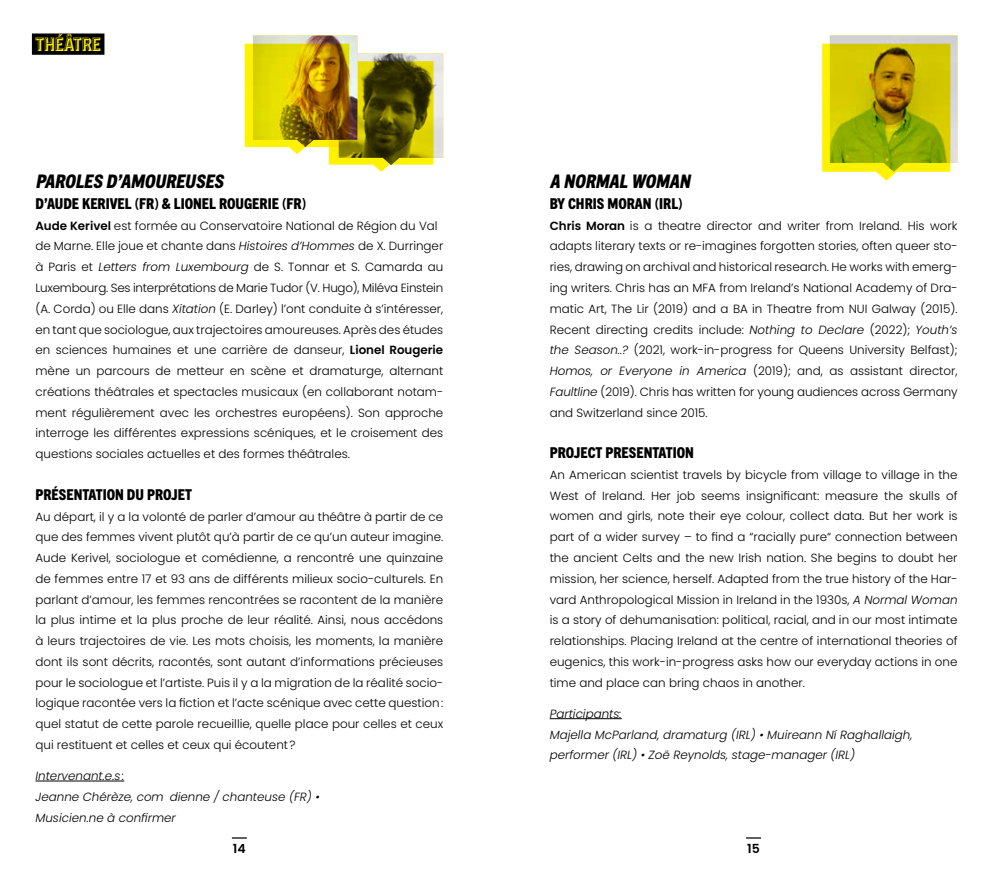
<style>
.page{position:relative;width:993px;height:876px;background:#fff}
.page>*{position:absolute;margin:0;border:0;box-sizing:border-box;transform-origin:0 0}
.t1{font:italic 18.75px "Trade Gothic Display 2 Base";color:#000}
.t2{font:18.75px "Trade Gothic Display 2 Layer 1";color:#fff200}
.t3{font:15px "Trade Gothic Display 2 Base";color:#000}
.t4{font:600 12.5px "Poppins";color:#000}
.t5{font:300 11.88px/20.8px "Poppins";color:#000;text-align:justify}
.t6{font:italic 300 11.88px/20.8px "Poppins";color:#000}
.s1{font-weight:600}
.s2{font-style:italic}
</style>
<div class="page">
<svg style="left:232px;top:837px;width:15px;height:1px"></svg>
<svg style="left:746px;top:837px;width:14px;height:1px"></svg>
<hr style="left:35px;top:780px;width:89px;height:1px;background:#000">
<hr style="left:549px;top:718px;width:72px;height:1px;background:#000">
<svg style="left:822px;top:35px;width:135px;height:146px;background:#c1bd25"></svg>
<svg style="left:244px;top:35px;width:199px;height:137px"></svg>
<div style="left:32px;top:33px;width:72px;height:22px;background:#000"></div>
<h1 class="t2" style="left:35px;top:32px;width:67px">THéâTRE</h1>
<h1 class="t1" style="left:35px;top:168px;width:193px">PAROLES D’AMOUREUSES</h1>
<p class="t3" style="left:35px;top:193px;width:272px">D’AUDE KERIVEL (FR) &amp; LIONEL ROUGERIE (FR)</p>
<p class="t5" style="left:35px;top:215px;width:409px;text-align:left"><span class="s1">Aude Kerivel</span> est formée au Conservatoire National de Région du Val de Marne. Elle joue et chante dans <span class="s2">Histoires d’Hommes</span> de X. Durringer à Paris et <span class="s2">Letters from Luxembourg</span> de S. Tonnar et S. Camarda au Luxembourg. Ses interprétations de Marie Tudor (V. Hugo), Miléva Einstein (A. Corda) ou Elle dans <span class="s2">Xitation</span> (E. Darley) l’ont conduite à s’intéresser, en tant que sociologue, aux trajectoires amoureuses. Après des études en sciences humaines et une carrière de danseur, <span class="s1">Lionel Rougerie </span>mène un parcours de metteur en scène et dramaturge, alternant créations théâtrales et spectacles musicaux (en collaborant notam&shy;ment régulièrement avec les orchestres européens). Son approche interroge les différentes expressions scéniques, et le croisement des questions sociales actuelles et des formes théâtrales.</p>
<p class="t3" style="left:35px;top:484px;width:158px">PRÉSENTATION DU PROJET</p>
<p class="t5" style="left:35px;top:506px;width:409px">Au départ, il y a la volonté de parler d’amour au théâtre à partir de ce que des femmes vivent plutôt qu’à partir de ce qu’un auteur imagine.<br>Aude Kerivel, sociologue et comédienne, a rencontré une quinzaine de femmes entre 17 et 93 ans de différents milieux socio-culturels. En parlant d’amour, les femmes rencontrées se racontent de la manière la plus intime et la plus proche de leur réalité. Ainsi, nous accédons à leurs trajectoires de vie. Les mots choisis, les moments, la manière dont ils sont décrits, racontés, sont autant d’informations précieuses pour le sociologue et l’artiste. Puis il y a la migration de la réalité socio&shy;logique racontée vers la fiction et l’acte scénique avec cette question: quel statut de cette parole recueillie, quelle place pour celles et ceux qui restituent et celles et ceux qui écoutent?</p>
<p class="t6" style="left:35px;top:765px;width:285px">Intervenant.e.s:<br>Jeanne Chérèze, com dienne / chanteuse (FR) •<br>Musicien.ne à confirmer</p>
<h1 class="t1" style="left:549px;top:168px;width:146px">A NORMAL WOMAN</h1>
<p class="t3" style="left:549px;top:193px;width:134px">BY CHRIS MORAN (IRL)</p>
<p class="t5" style="left:549px;top:215px;width:409px"><span class="s1">Chris Moran</span> is a theatre director and writer from Ireland. His work adapts literary texts or re-imagines forgotten stories, often queer sto&shy;ries, drawing on archival and historical research. He works with emerg&shy;ing writers. Chris has an MFA from Ireland’s National Academy of Dra&shy;matic Art, The Lir (2019) and a BA in Theatre from NUI Galway (2015).<br>Recent directing credits include: <span class="s2">Nothing to Declare</span> (2022); <span class="s2">Youth’s the Season..?</span> (2021, work-in-progress for Queens University Belfast); <span class="s2">Homos, or Everyone in America</span> (2019); and, as assistant director, <span class="s2">Faultline</span> (2019). Chris has written for young audiences across Germany and Switzerland since 2015.</p>
<p class="t3" style="left:549px;top:442px;width:146px">PROJECT PRESENTATION</p>
<p class="t5" style="left:549px;top:464px;width:409px">An American scientist travels by bicycle from village to village in the West of Ireland. Her job seems insignificant: measure the skulls of women and girls, note their eye colour, collect data. But her work is part of a wider survey – to find a “racially pure“ connection between the ancient Celts and the new Irish nation. She begins to doubt her mission, her science, herself. Adapted from the true history of the Har&shy;vard Anthropological Mission in Ireland in the 1930s, <span class="s2">A Normal Woman </span>is a story of dehumanisation: political, racial, and in our most intimate relationships. Placing Ireland at the centre of international theories of eugenics, this work-in-progress asks how our everyday actions in one time and place can bring chaos in another.</p>
<p class="t6" style="left:549px;top:703px;width:364px">Participants:<br>Majella McParland, dramaturg (IRL) • Muireann Ní Raghallaigh, performer (IRL) • Zoë Reynolds, stage-manager (IRL)</p>
<p class="t4" style="left:233px;top:840px;width:14px">14</p>
<p class="t4" style="left:747px;top:840px;width:14px">15</p>
</div>
